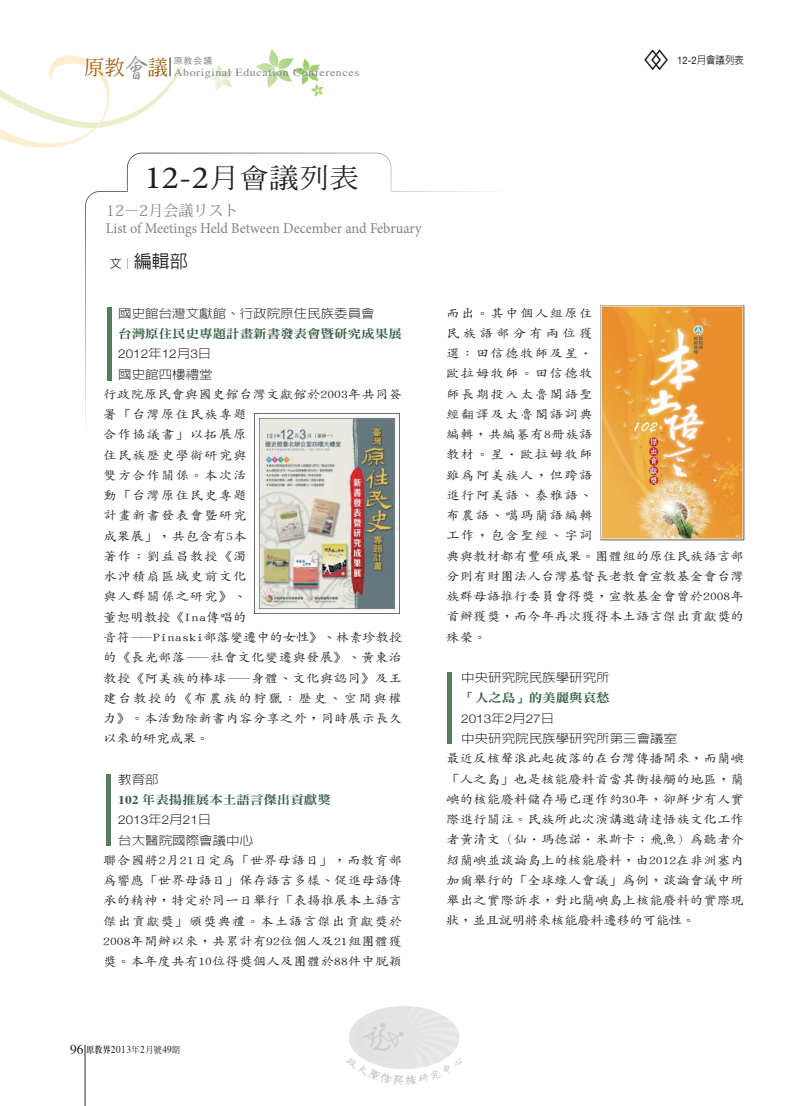
<style>
.page{position:relative;width:808px;height:1106px;background:#fff}
.page>*{position:absolute;margin:0;border:0;box-sizing:border-box;transform-origin:0 0}
.t1{font:500 27px "AR Ming B5";color:#231f20;scale:1.11 1}
.t2{font:500 18px "AR Hei B5";color:#231f20}
.t3{font:15px "Minion Pro";color:#808285;scale:.95 1}
.t4{font:15px "Koz Min Pro";color:#808285}
.t5{font:500 12.15px/20.2px "AR Kai B5";letter-spacing:.005em;color:#231f20;text-align:justify;scale:1.11 1}
.t6{font:500 12.15px/20.2px "AR Kai B5";letter-spacing:.035em;color:#231f20;scale:1.11 1}
.t7{font:300 12.15px "AR Hei B5";color:#231f20;scale:1.11 1}
.t8{font:12.15px "DF Ming Std W9";color:#365f45;scale:1.11 1}
.t9{font:300 12.15px "Helvetica Neue";color:#231f20;scale:1.11 1}
.t10{font:10.8px "Times";letter-spacing:.05em;color:#808285;scale:1.11 1}
.t11{font:10.5px "Times";letter-spacing:.05em;color:#231f20;scale:.9 1}
.t12{font:500 10.5px "AR Hei B5";color:#231f20;scale:.9 1}
.t13{font:9px "Heisei Kaku Go Std W3";color:#808285}
.s1{font-family:"Helvetica Neue";font-weight:400}
.s2{font-family:"AR Xing Shu B5";font-weight:500;font-size:27.75px}
.s3{font-family:"Minion Pro";font-weight:400;font-size:32.4px}
.s4{font-size:12px}
.s5{font-family:"AR Hei B5"}
.s6{font-family:"Times";font-weight:700}
.s7{font-size:13.5px}
.s8{font-family:"AR Ming B5";font-weight:800;font-size:9px}
.s9{font-family:"DF Ming Std W5";font-size:9px}
</style>
<div class="page">
<svg style="left:256px;top:49px;width:68px;height:48px"></svg>
<svg style="left:208px;top:65px;width:25px;height:26px"></svg>
<hr style="left:85px;top:1044px;width:1px;height:62px;background:#231f20">
<svg style="left:0;top:55px;width:193px;height:98px"></svg>
<svg style="left:85px;top:153px;width:403px;height:398px"></svg>
<hr style="left:108px;top:307px;width:4px;height:73px;background:#577d61">
<div style="left:106px;top:773px;width:5px;height:72px;background:#577d61"></div>
<hr style="left:448px;top:672px;width:4px;height:71px;background:#577d61">
<svg style="left:644px;top:49px;width:24px;height:22px"></svg>
<img style="left:254px;top:413px;width:145px;height:200px">
<img style="left:600px;top:305px;width:145px;height:235px">
<img style="left:347px;top:1006px;width:114px;height:78px">
<p class="t13" style="left:174px;top:55px;width:40px">原教会議</p>
<p class="t12" style="left:677px;top:55px;width:76px"><span class="s1">12-2</span>月會議列表</p>
<p class="t10" style="left:84px;top:66px;width:249px"><sup>原教</sup><span class="s2">會</span><sup>議</sup> Aboriginal Education Conferences</p>
<h1 class="t1" style="left:144px;top:164px;width:195px"><span class="s3">12-2</span>月會議列表</h1>
<p class="t4" style="left:106px;top:199px;width:134px">12－2月会議リスト</p>
<p class="t3" style="left:106px;top:218px;width:334px">List of Meetings Held Between December and February</p>
<h2 class="t2" style="left:110px;top:252px;width:79px"><span class="s4">文︱</span>編輯部</h2>
<p class="t7" style="left:118px;top:307px;width:233px">國史館台灣文獻館、行政院原住民族委員會</p>
<p class="t8" style="left:118px;top:327px;width:257px">台灣原住民史專題計畫新書發表會暨研究成果展</p>
<p class="t9" style="left:118px;top:346px;width:85px">2012<span class="s5">年</span>12<span class="s5">月</span>3<span class="s5">日</span></p>
<p class="t7" style="left:118px;top:368px;width:87px">國史館四樓禮堂</p>
<p class="t5" style="left:103px;top:384px;width:271px;text-align:left">行政院原民會與國史館台灣文獻館於2003年共同簽署「台灣原住民族專題<br>合作協議書」以拓展原<br>住民族歷史學術研究與<br>雙方合作關係。本次活<br>動「台灣原住民史專題<br>計畫新書發表會暨研究<br>成果展」，共包含有5本<br>著作：劉益昌教授《濁<br>水沖積扇區域史前文化<br>與人群關係之研究》、<br>董恕明教授《Ina傳唱的<br>音符——Pinaski部落變遷中的女性》、林素珍教授的《長光部落——社會文化變遷與發展》、黃東治教授《阿美族的棒球——身體、文化與認同》及王建台教授的《布農族的狩獵：歷史、空間與權力》。本活動除新書內容分享之外，同時展示長久以來的研究成果。</p>
<p class="t7" style="left:118px;top:773px;width:38px">教育部</p>
<p class="t8" style="left:118px;top:793px;width:193px"><span class="s6">102</span> 年表揚推展本土語言傑出貢獻獎</p>
<p class="t9" style="left:118px;top:812px;width:85px">2013<span class="s5">年</span>2<span class="s5">月</span>21<span class="s5">日</span></p>
<p class="t7" style="left:118px;top:834px;width:123px">台大醫院國際會議中心</p>
<p class="t5" style="left:103px;top:850px;width:271px">聯合國將2月21日定為「世界母語日」，而教育部為響應「世界母語日」保存語言多樣、促進母語傳承的精神，特定於同一日舉行「表揚推展本土語言傑出貢獻獎」頒獎典禮。本土語言傑出貢獻獎於2008年開辦以來，共累計有92位個人及21組團體獲獎。本年度共有10位得獎個人及團體於88件中脫穎</p>
<p class="t6" style="left:446px;top:303px;width:270px">而出。其中個人組原住<br>民族語部分有兩位獲<br>選：田信德牧師及星‧<br>歐拉姆牧師。田信德牧<br>師長期投入太魯閣語聖<br>經翻譯及太魯閣語詞典<br>編輯，共編纂有8冊族語<br>教材。星‧歐拉姆牧師<br>雖為阿美族人，但跨語<br>進行阿美語、泰雅語、<br>布農語、噶瑪蘭語編輯<br>工作，包含聖經、字詞<br>典與教材都有豐碩成果。團體組的原住民族語言部分則有財團法人台灣基督長老教會宣教基金會台灣族群母語推行委員會得獎，宣教基金會曾於2008年首辦獲獎，而今年再次獲得本土語言傑出貢獻獎的殊榮。</p>
<p class="t7" style="left:461px;top:671px;width:135px">中央研究院民族學研究所</p>
<p class="t8" style="left:461px;top:691px;width:135px">「人之島」的美麗與哀愁</p>
<p class="t9" style="left:461px;top:711px;width:85px">2013<span class="s5">年</span>2<span class="s5">月</span>27<span class="s5">日</span></p>
<p class="t7" style="left:461px;top:732px;width:196px">中央研究院民族學研究所第三會議室</p>
<p class="t5" style="left:446px;top:748px;width:270px">最近反核聲浪此起彼落的在台灣傳播開來，而蘭嶼「人之島」也是核能廢料首當其衝接觸的地區，蘭嶼的核能廢料儲存場已運作約30年，卻鮮少有人實際進行關注。民族所此次演講邀請達悟族文化工作者黃清文（仙‧瑪德諾‧米斯卡；飛魚）為聽者介紹蘭嶼並談論島上的核能廢料，由2012在非洲塞內加爾舉行的「全球綠人會議」為例，談論會議中所舉出之實際訴求，對比蘭嶼島上核能廢料的實際現狀，並且說明將來核能廢料遷移的可能性。</p>
<p class="t11" style="left:70px;top:1042px;width:124px"><span class="s7">96</span> <span class="s8">原教界</span>2013<span class="s9">年</span>2<span class="s9">月號</span>49<span class="s9">期</span></p>
</div>
